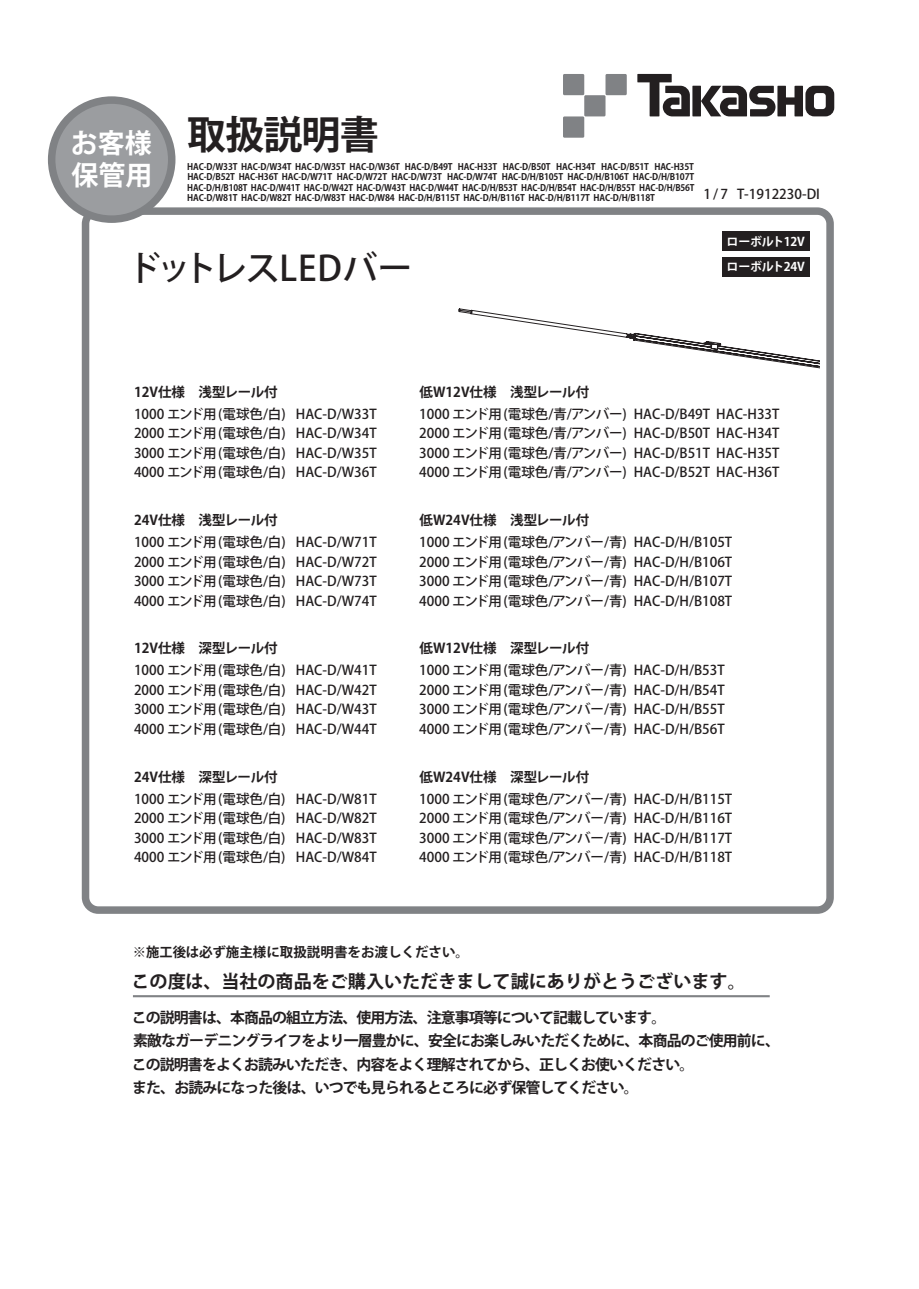
<style>
.page{position:relative;width:919px;height:1289px;background:#fff}
.page>*{position:absolute;margin:0;border:0;box-sizing:border-box;transform-origin:0 0}
.t1{font:700 39px "Koz Go Pro";letter-spacing:-.025em;color:#231f20}
.t2{font:500 34.5px "Koz Go Pro";letter-spacing:-.015em;color:#231f20}
.t3{font:700 27px "Koz Go Pro";color:#fff}
.t4{font:700 18px "Koz Go Pro";color:#231f20}
.t5{font:700 14.85px/23.4px "Koz Go Pro";letter-spacing:-.055em;color:#231f20}
.t6{font:500 13.5px/19.5px "Koz Go Pro";color:#231f20;text-align:justify}
.t7{font:700 13.5px "Koz Go Pro";color:#231f20}
.t8{font:700 12px/25.7px "Koz Go Pro";letter-spacing:-.02em;color:#fff}
.t9{font:700 9px/10.5px "Koz Go Pro";letter-spacing:-.02em;color:#231f20;text-align:justify;scale:.96 1}
</style>
<div class="page">
<div style="left:82px;top:207px;width:751px;height:706px;border:8px solid #808285;border-radius:13px"></div>
<div style="left:52px;top:100px;width:120px;height:119px;background:#9b9da0;border-radius:50%"></div>
<div style="left:48px;top:96px;width:127px;height:127px;border:8px solid #808285;border-radius:50%"></div>
<svg style="left:637px;top:74px;width:52px;height:42px"></svg>
<div style="left:692px;top:86px;width:9px;height:30px;background:#231f20"></div>
<svg style="left:701px;top:86px;width:133px;height:30px"></svg>
<div style="left:563px;top:74px;width:21px;height:21px;background:#808285"></div>
<div style="left:584px;top:95px;width:21px;height:21px;background:#808285"></div>
<div style="left:605px;top:74px;width:21px;height:21px;background:#808285"></div>
<div style="left:563px;top:116px;width:21px;height:22px;background:#808285"></div>
<hr style="left:133px;top:995px;width:636px;height:2px;background:#808285">
<div style="left:722px;top:231px;width:88px;height:20px;background:#231f20"></div>
<div style="left:722px;top:257px;width:88px;height:19px;background:#231f20"></div>
<svg style="left:458px;top:308px;width:361px;height:61px"></svg>
<h1 class="t1" style="left:71px;top:109px;width:309px"><sub>お客様</sub> 取扱説明書</h1>
<h3 class="t3" style="left:71px;top:158px;width:83px">保管用</h3>
<p class="t9" style="left:187px;top:162px;width:530px">HAC-D/W33T HAC-D/W34T HAC-D/W35T HAC-D/W36T HAC-D/B49T HAC-H33T HAC-D/B50T HAC-H34T HAC-D/B51T HAC-H35T HAC-D/B52T HAC-H36T HAC-D/W71T HAC-D/W72T HAC-D/W73T HAC-D/W74T HAC-D/H/B105T HAC-D/H/B106T HAC-D/H/B107T HAC-D/H/B108T HAC-D/W41T HAC-D/W42T HAC-D/W43T HAC-D/W44T HAC-D/H/B53T HAC-D/H/B54T HAC-D/H/B55T HAC-D/H/B56T HAC-D/W81T HAC-D/W82T HAC-D/W83T HAC-D/W84 HAC-D/H/B115T HAC-D/H/B116T HAC-D/H/B117T HAC-D/H/B118T</p>
<p class="t6" style="left:703px;top:185px;width:118px">1 / 7 T-1912230-DI</p>
<h2 class="t2" style="left:127px;top:246px;width:287px">ドットレスLEDバー</h2>
<p class="t8" style="left:726px;top:229px;width:80px">ローボルト12Vローボルト24V</p>
<p class="t7" style="left:134px;top:383px;width:145px">12V仕様　浅型レール付</p>
<p class="t7" style="left:419px;top:383px;width:171px">低W12V仕様　浅型レール付</p>
<p class="t6" style="left:134px;top:405px;width:153px">1000 エンド用(電球色/白)<br>2000 エンド用(電球色/白)<br>3000 エンド用(電球色/白)<br>4000 エンド用(電球色/白)</p>
<p class="t6" style="left:296px;top:405px;width:82px">HAC-D/W33T HAC-D/W34T HAC-D/W35T HAC-D/W36T</p>
<p class="t6" style="left:419px;top:405px;width:209px">1000 エンド用(電球色/青/アンバー)<br>2000 エンド用(電球色/青/アンバー)<br>3000 エンド用(電球色/青/アンバー)<br>4000 エンド用(電球色/青/アンバー)</p>
<p class="t6" style="left:633px;top:405px;width:147px">HAC-D/B49T HAC-H33T HAC-D/B50T HAC-H34T HAC-D/B51T HAC-H35T HAC-D/B52T HAC-H36T</p>
<p class="t7" style="left:134px;top:511px;width:145px">24V仕様　浅型レール付</p>
<p class="t6" style="left:134px;top:533px;width:153px">1000 エンド用(電球色/白)<br>2000 エンド用(電球色/白)<br>3000 エンド用(電球色/白)<br>4000 エンド用(電球色/白)</p>
<p class="t7" style="left:419px;top:511px;width:171px">低W24V仕様　浅型レール付</p>
<p class="t6" style="left:296px;top:533px;width:82px">HAC-D/W71T HAC-D/W72T HAC-D/W73T HAC-D/W74T</p>
<p class="t6" style="left:419px;top:533px;width:209px">1000 エンド用(電球色/アンバー/青)<br>2000 エンド用(電球色/アンバー/青)<br>3000 エンド用(電球色/アンバー/青)<br>4000 エンド用(電球色/アンバー/青)</p>
<p class="t6" style="left:633px;top:533px;width:100px">HAC-D/H/B105T HAC-D/H/B106T HAC-D/H/B107T HAC-D/H/B108T</p>
<p class="t7" style="left:134px;top:639px;width:145px">12V仕様　深型レール付</p>
<p class="t6" style="left:134px;top:661px;width:153px">1000 エンド用(電球色/白)<br>2000 エンド用(電球色/白)<br>3000 エンド用(電球色/白)<br>4000 エンド用(電球色/白)</p>
<p class="t7" style="left:419px;top:639px;width:171px">低W12V仕様　深型レール付</p>
<p class="t6" style="left:296px;top:661px;width:82px">HAC-D/W41T HAC-D/W42T HAC-D/W43T HAC-D/W44T</p>
<p class="t6" style="left:419px;top:661px;width:209px">1000 エンド用(電球色/アンバー/青)<br>2000 エンド用(電球色/アンバー/青)<br>3000 エンド用(電球色/アンバー/青)<br>4000 エンド用(電球色/アンバー/青)</p>
<p class="t6" style="left:633px;top:661px;width:92px">HAC-D/H/B53T HAC-D/H/B54T HAC-D/H/B55T HAC-D/H/B56T</p>
<p class="t7" style="left:134px;top:768px;width:145px">24V仕様　深型レール付</p>
<p class="t6" style="left:134px;top:789px;width:153px">1000 エンド用(電球色/白)<br>2000 エンド用(電球色/白)<br>3000 エンド用(電球色/白)<br>4000 エンド用(電球色/白)</p>
<p class="t7" style="left:419px;top:768px;width:171px">低W24V仕様　深型レール付</p>
<p class="t6" style="left:296px;top:789px;width:82px">HAC-D/W81T HAC-D/W82T HAC-D/W83T HAC-D/W84T</p>
<p class="t6" style="left:419px;top:789px;width:209px">1000 エンド用(電球色/アンバー/青)<br>2000 エンド用(電球色/アンバー/青)<br>3000 エンド用(電球色/アンバー/青)<br>4000 エンド用(電球色/アンバー/青)</p>
<p class="t6" style="left:633px;top:789px;width:100px">HAC-D/H/B115T HAC-D/H/B116T HAC-D/H/B117T HAC-D/H/B118T</p>
<p class="t7" style="left:133px;top:942px;width:337px">※施工後は必ず施主様に取扱説明書をお渡しください。</p>
<h3 class="t4" style="left:131px;top:970px;width:615px">この度は、当社の商品をご購入いただきまして誠にありがとうございます。</h3>
<p class="t5" style="left:132px;top:1006px;width:649px">この説明書は、本商品の組立方法、使用方法、注意事項等について記載しています。<br>素敵なガーデニングライフをより一層豊かに、安全にお楽しみいただくために、本商品のご使用前に、この説明書をよくお読みいただき、内容をよく理解されてから、正しくお使いください。<br>また、お読みになった後は、いつでも見られるところに必ず保管してください。</p>
</div>
